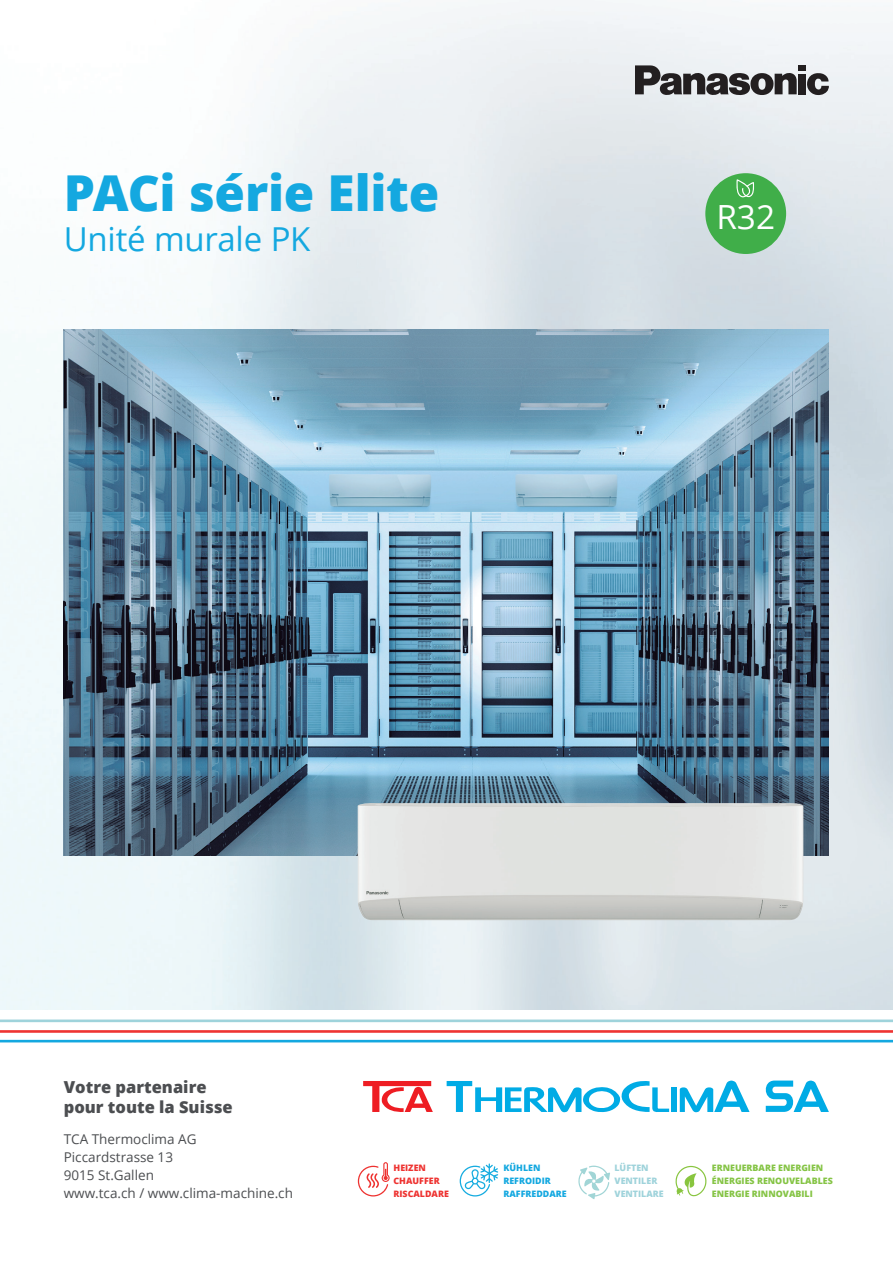
<style>
.page{position:relative;width:893px;height:1263px;background:#fff}
.page>*{position:absolute;margin:0;border:0;box-sizing:border-box;transform-origin:0 0}
.t1{font:800 49.5px "Open Sans";letter-spacing:-.005em;color:#14a8e0}
.t2{font:33.3px "Open Sans";color:#fff}
.t3{font:33px "Open Sans";letter-spacing:-.01em;color:#14a8e0}
.t4{font:800 16.5px/19.8px "Open Sans";color:#4c4e51}
.t5{font:13.5px/18px "Open Sans";color:#4c4e51}
.t6{font:800 8.85px "Open Sans";color:#85c445}
.t7{font:800 8.85px/12.9px "Open Sans";color:#14a8e0}
.t8{font:800 8.85px/13.4px "Open Sans";color:#ee3432}
.t9{font:800 8.85px "Open Sans";color:#9fd3db}
</style>
<div class="page">
<hr style="left:0;top:1019px;width:893px;height:3px;background:#9fd3db">
<hr style="left:0;top:1030px;width:893px;height:3px;background:#ee3432">
<hr style="left:0;top:1040px;width:893px;height:2px;background:#14a8e0">
<img style="left:0;top:0;width:893px;height:1010px">
<div style="left:705px;top:173px;width:81px;height:81px;background:#40ae49;border-radius:50%"></div>
<svg style="left:736px;top:179px;width:18px;height:18px"></svg>
<svg style="left:363px;top:1081px;width:70px;height:31px"></svg>
<div style="left:671px;top:1087px;width:6px;height:25px;background:#00abe5"></div>
<svg style="left:679px;top:1080px;width:70px;height:32px"></svg>
<svg style="left:447px;top:1081px;width:222px;height:31px"></svg>
<svg style="left:765px;top:1080px;width:64px;height:32px"></svg>
<img style="left:64px;top:329px;width:765px;height:526px">
<img style="left:357px;top:803px;width:447px;height:118px">
<svg style="left:807px;top:73px;width:22px;height:22px"></svg>
<div style="left:798px;top:65px;width:8px;height:6px;background:#231f20"></div>
<div style="left:798px;top:74px;width:8px;height:20px;background:#231f20"></div>
<svg style="left:635px;top:65px;width:162px;height:30px;background:#808082"></svg>
<svg style="left:460px;top:1163px;width:38px;height:33px"></svg>
<svg style="left:358px;top:1162px;width:32px;height:34px"></svg>
<svg style="left:578px;top:1165px;width:32px;height:34px"></svg>
<svg style="left:675px;top:1166px;width:32px;height:30px"></svg>
<h1 class="t1" style="left:64px;top:156px;width:377px">PACi série Elite</h1>
<h3 class="t3" style="left:64px;top:216px;width:248px">Unité murale PK</h3>
<h2 class="t2" style="left:716px;top:194px;width:60px">R32</h2>
<p class="t4" style="left:64px;top:1076px;width:171px">Votre partenaire pour toute la Suisse</p>
<p class="t5" style="left:64px;top:1129px;width:231px">TCA Thermoclima AG<br>Piccardstrasse 13<br>9015 St.Gallen<br>www.tca.ch / www.clima-machine.ch</p>
<p class="t8" style="left:394px;top:1160px;width:48px">HEIZEN<br>CHAUFFER</p>
<p class="t8" style="left:394px;top:1186px;width:57px">RISCALDARE</p>
<p class="t7" style="left:503px;top:1161px;width:65px">KÜHLEN<br>REFROIDIR<br>RAFFREDDARE</p>
<p class="t9" style="left:614px;top:1161px;width:36px">LÜFTEN</p>
<p class="t9" style="left:614px;top:1187px;width:51px">VENTILARE</p>
<p class="t9" style="left:614px;top:1174px;width:44px">VENTILER</p>
<p class="t6" style="left:712px;top:1161px;width:113px">ERNEUERBARE ENERGIEN</p>
<p class="t6" style="left:712px;top:1187px;width:102px">ENERGIE RINNOVABILI</p>
<p class="t6" style="left:712px;top:1174px;width:122px">ÉNERGIES RENOUVELABLES</p>
</div>
